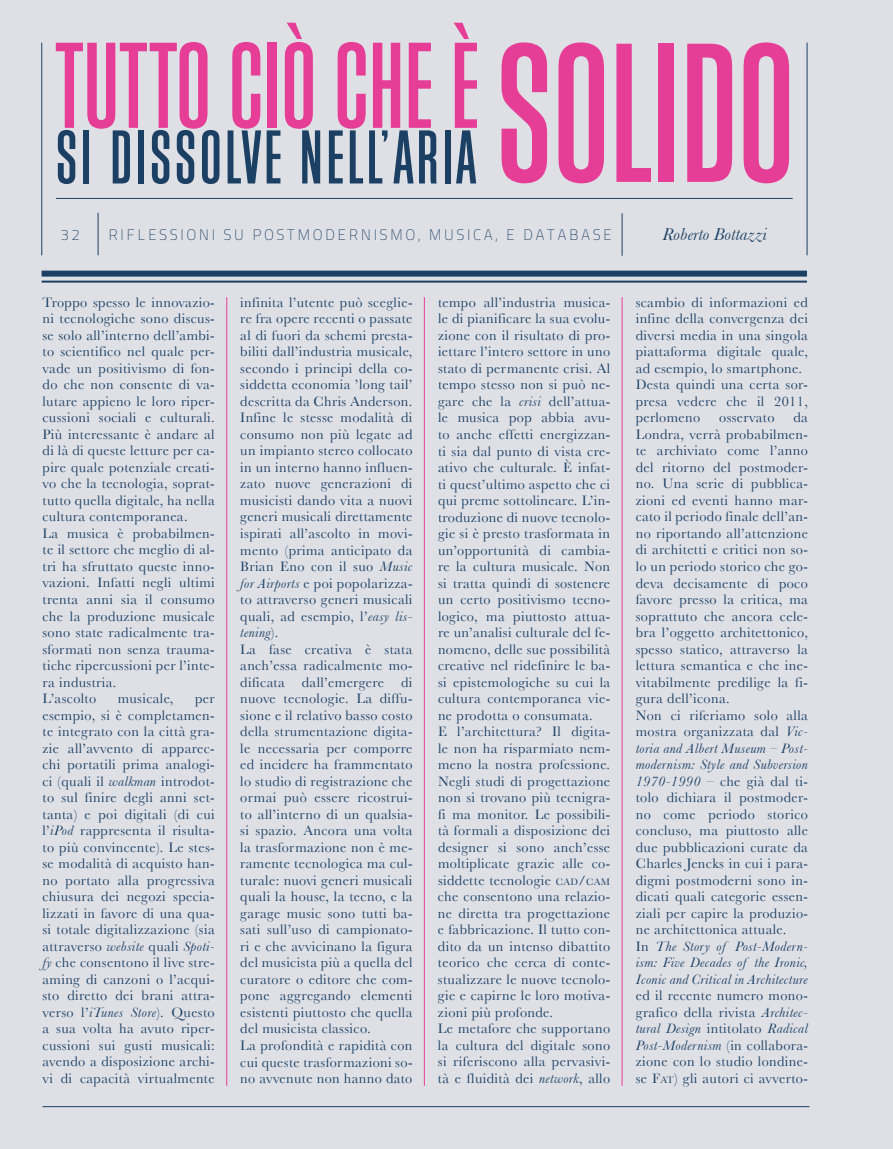
<style>
.page{position:relative;width:893px;height:1149px;background:#fff}
.page>*{position:absolute;margin:0;border:0;box-sizing:border-box;transform-origin:0 0}
.t1{font:207px "Block Gothic Medium Extra Cond";color:#e63e97}
.t2{font:127.5px "Block Gothic Medium Extra Cond";color:#e63e97}
.t3{font:79.5px "Block Gothic Medium Extra Cond";letter-spacing:.045em;color:#1b4064}
.t4{font:italic 18px "Baskerville";color:#1b4064}
.t5{font:15.15px "Titillium Maps 29 L 1 wt";letter-spacing:.165em;color:#1b4064}
.t6{font:15px "Titillium Maps 29 L 1 wt";color:#1b4064}
.t7{font:14.25px/16.5px "Baskerville";letter-spacing:.025em;color:#1b4064}
.s1{font-style:italic}
.s2{font-size:10.05px}
.s3{font-style:inherit}
</style>
<div class="page">
<div style="left:0;top:0;width:893px;height:1148px;background:#dfe0e6"></div>
<div style="left:42px;top:270px;width:765px;height:6px;background:#1b4064"></div>
<hr style="left:42px;top:280px;width:765px;height:2px;background:#1b4064">
<hr style="left:424px;top:297px;width:1px;height:788px;background:#e63e97">
<hr style="left:622px;top:297px;width:1px;height:788px;background:#e63e97">
<hr style="left:226px;top:297px;width:1px;height:788px;background:#e63e97">
<hr style="left:43px;top:1105px;width:766px;height:1px;background:#1b4064">
<hr style="left:42px;top:43px;width:1px;height:212px;background:#1b4064">
<hr style="left:807px;top:43px;width:1px;height:212px;background:#1b4064">
<hr style="left:622px;top:213px;width:1px;height:43px;background:#1b4064">
<hr style="left:98px;top:213px;width:1px;height:42px;background:#1b4064">
<hr style="left:56px;top:198px;width:737px;height:1px;background:#1b4064">
<h2 class="t2" style="left:56px;top:-1px;width:424px">TUTTO CIò CHE è</h2>
<h3 class="t3" style="left:56px;top:103px;width:422px">SI DISSOLVE NELL’ARIA</h3>
<h1 class="t1" style="left:497px;top:-28px;width:299px">SOLIDO</h1>
<p class="t6" style="left:61px;top:224px;width:20px">32</p>
<p class="t5" style="left:109px;top:224px;width:505px">R IF LESSIONI SU POSTMODERNISMO, MUSICA, E DATABASE</p>
<p class="t4" style="left:662px;top:223px;width:106px">Roberto Bottazzi</p>
<p class="t7" style="left:43px;top:293px;width:174px">Troppo spesso le innovazio&shy;ni tecnologiche sono discus&shy;se solo all’interno dell’ambi&shy;to scientifico nel quale per&shy;vade un positivismo di fon&shy;do che non consente di va&shy;lutare appieno le loro riper&shy;cussioni sociali e culturali.<br>Più interessante è andare al di là di queste letture per ca&shy;pire quale potenziale creati&shy;vo che la tecnologia, soprat&shy;tutto quella digitale, ha nella cultura contemporanea.<br>La musica è probabilmen&shy;te il settore che meglio di al&shy;tri ha sfruttato queste inno&shy;vazioni. Infatti negli ultimi trenta anni sia il consumo che la produzione musicale sono state radicalmente tra&shy;sformati non senza trauma&shy;tiche ripercussioni per l’inte&shy;ra industria.<br>L’ascolto</p>
<p class="t7" style="left:118px;top:689px;width:57px">musicale,</p>
<p class="t7" style="left:43px;top:689px;width:174px;text-align:justify;text-indent:153px">per esempio, si è completamen&shy;te integrato con la città gra&shy;zie all’avvento di apparec&shy;chi portatili prima analogi&shy;ci (quali il <span class="s1">walkman</span> introdot&shy;to sul finire degli anni set&shy;tanta) e poi digitali (di cui l’<span class="s1">iPod</span> rappresenta il risulta&shy;to più convincente). Le stes&shy;se modalità di acquisto han&shy;no portato alla progressiva chiusura dei negozi specia&shy;lizzati in favore di una qua&shy;si totale digitalizzazione (sia attraverso <span class="s1">website</span> quali <span class="s1">Spoti&shy;fy</span> che consentono il live stre&shy;aming di canzoni o l’acqui&shy;sto diretto dei brani attra&shy;verso l’<span class="s1">iTunes Store</span>). Questo a sua volta ha avuto riper&shy;cussioni sui gusti musicali: avendo a disposizione archi&shy;vi di capacità virtualmente</p>
<p class="t7" style="left:240px;top:294px;width:174px">infinita l’utente può sceglie&shy;re fra opere recenti o passate al di fuori da schemi presta&shy;biliti dall’industria musicale, secondo i principi della co&shy;siddetta economia ’long tail’ descritta da Chris Anderson.<br>Infine le stesse modalità di consumo non più legate ad un impianto stereo collocato in un interno hanno influen&shy;zato nuove generazioni di musicisti dando vita a nuovi generi musicali direttamente ispirati all’ascolto in movi&shy;mento (prima anticipato da<br>Brian Eno con il suo <span class="s1">Music for Airports</span> e poi popolarizza&shy;to attraverso generi musicali quali, ad esempio, l’<span class="s1">easy lis&shy;tening</span>).<br>La fase creativa è stata anch’essa radicalmente mo&shy;dificata dall’emergere di nuove tecnologie. La diffu&shy;sione e il relativo basso costo della strumentazione digita&shy;le necessaria per comporre ed incidere ha frammentato lo studio di registrazione che ormai può essere ricostrui&shy;to all’interno di un qualsia&shy;si spazio. Ancora una volta la trasformazione non è me&shy;ramente tecnologica ma cul&shy;turale: nuovi generi musicali quali la house, la tecno, e la garage music sono tutti ba&shy;sati sull’uso di campionato&shy;ri e che avvicinano la figura del musicista più a quella del curatore o editore che com&shy;pone aggregando elementi esistenti piuttosto che quella del musicista classico.<br>La profondità e rapidità con cui queste trasformazioni so&shy;no avvenute non hanno dato</p>
<p class="t7" style="left:438px;top:294px;width:174px">tempo all’industria musica&shy;le di pianificare la sua evolu&shy;zione con il risultato di pro&shy;iettare l’intero settore in uno stato di permanente crisi. Al tempo stesso non si può ne&shy;gare che la <span class="s1">crisi</span> dell’attua&shy;le musica pop abbia avu&shy;to anche effetti energizzan&shy;ti sia dal punto di vista cre&shy;ativo che culturale. È infat&shy;ti quest’ultimo aspetto che ci qui preme sottolineare. L’in&shy;troduzione di nuove tecnolo&shy;gie si è presto trasformata in un’opportunità di cambia&shy;re la cultura musicale. Non si tratta quindi di sostenere un certo positivismo tecno&shy;logico, ma piuttosto attua&shy;re un’analisi culturale del fe&shy;nomeno, delle sue possibilità creative nel ridefinire le ba&shy;si epistemologiche su cui la cultura contemporanea vie&shy;ne prodotta o consumata.<br>E l’architettura? Il digita&shy;le non ha risparmiato nem&shy;meno la nostra professione.<br>Negli studi di progettazione non si trovano più tecnigra&shy;fi ma monitor. Le possibili&shy;tà formali a disposizione dei designer si sono anch’esse moltiplicate grazie alle co&shy;siddette tecnologie <span class="s2">CAD</span><span class="s3">/</span><span class="s2">CAM </span>che consentono una relazio&shy;ne diretta tra progettazione e fabbricazione. Il tutto con&shy;dito da un intenso dibattito teorico che cerca di conte&shy;stualizzare le nuove tecnolo&shy;gie e capirne le loro motiva&shy;zioni più profonde.<br>Le metafore che supportano la cultura del digitale sono si riferiscono alla pervasivi&shy;tà e fluidità dei <span class="s1">network</span>, allo</p>
<p class="t7" style="left:636px;top:293px;width:174px">scambio di informazioni ed infine della convergenza dei diversi media in una singola piattaforma digitale quale, ad esempio, lo smartphone.<br>Desta quindi una certa sor&shy;presa vedere che il 2011, perlomeno</p>
<p class="t7" style="left:636px;top:409px;width:174px;text-indent:158px">da<br>Londra, verrà probabilmen&shy;te archiviato come l’anno del ritorno del postmoder&shy;no. Una serie di pubblica&shy;zioni ed eventi hanno mar&shy;cato il periodo finale dell’an&shy;no riportando all’attenzione di architetti e critici non so&shy;lo un periodo storico che go&shy;deva decisamente di poco favore presso la critica, ma soprattuto che ancora cele&shy;bra l’oggetto architettonico, spesso statico, attraverso la lettura semantica e che ine&shy;vitabilmente predilige la fi&shy;gura dell’icona.<br>Non ci riferiamo solo alla mostra organizzata dal <span class="s1">Vic&shy;toria and Albert Museum</span> – <span class="s1">Post&shy;modernism: Style and Subversion<br>1970-1990</span> – che già dal ti&shy;tolo dichiara il postmoder&shy;no come periodo storico concluso, ma piuttosto alle due pubblicazioni curate da<br>Charles Jencks in cui i para&shy;digmi postmoderni sono in&shy;dicati quali categorie essen&shy;ziali per capire la produzio&shy;ne architettonica attuale.<br>In <span class="s1">The Story of Post-Modern&shy;ism: Five Decades of the Ironic,<br>Iconic and Critical in Architecture</span></p>
<p class="t7" style="left:636px;top:987px;width:174px;text-align:justify">ed il recente numero mono&shy;grafico della rivista <span class="s1">Architec&shy;tural Design</span> intitolato <span class="s1">Radical Post-Modernism</span> (in collabora&shy;zione con lo studio londine&shy;se <span class="s3">F</span><span class="s2">AT</span>) gli autori ci avverto-</p>
<p class="t7" style="left:719px;top:409px;width:57px">osservato</p>
</div>
